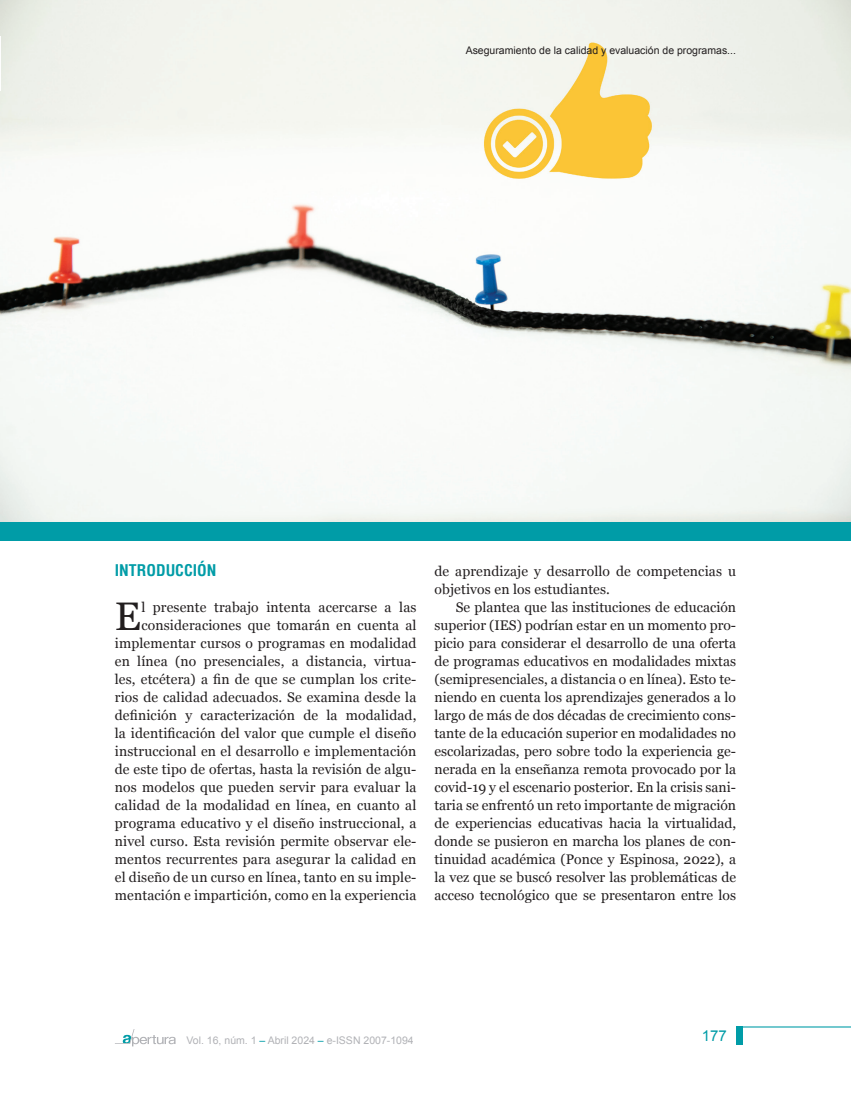
<style>
.page{position:relative;width:851px;height:1106px;background:#fff}
.page>*{position:absolute;margin:0;border:0;box-sizing:border-box;transform-origin:0 0}
.t1{font:39.9px "Georgia";color:#221e1f}
.t2{font:700 condensed 15.75px "Helvetica";color:#009ca7}
.t3{font:15px "Arial";color:#009ca7}
.t4{font:13.8px/18px "Georgia";letter-spacing:.01em;color:#221e1f;text-align:right}
.t5{font:10.5px "Arial";color:#221e1f}
.t6{font:10.5px "Arial";color:#b1b2b6}
.s1{color:#009ca7}
</style>
<div class="page">
<svg style="left:115px;top:1029px;width:60px;height:17px"></svg>
<hr style="left:738px;top:1026px;width:112px;height:1px;background:#009ca7">
<div style="left:736px;top:1026px;width:6px;height:18px;background:#009ca7"></div>
<img style="left:0;top:0;width:850px;height:522px">
<hr style="left:0;top:36px;width:1px;height:54px;background:#fff">
<div style="left:0;top:522px;width:850px;height:18px;background:#009ca7"></div>
<p class="t5" style="left:465px;top:43px;width:272px">Aseguramiento de la calidad y evaluación de programas...</p>
<p class="t2" style="left:115px;top:560px;width:103px">INTRODUCCIÓN</p>
<h1 class="t1" style="left:115px;top:587px;width:28px">E</h1>
<p class="t4" style="left:115px;top:598px;width:303px">l presente trabajo intenta acercarse a las consideraciones que tomarán en cuenta al implementar cursos o programas en modalidad en línea (no presenciales, a distancia, virtua&shy;les, etcétera) a fin de que se cumplan los crite&shy;rios de calidad adecuados. Se examina desde la definición y caracterización de la modalidad, la identificación del valor que cumple el diseño instruccional en el desarrollo e implementación de este tipo de ofertas, hasta la revisión de algu&shy;nos modelos que pueden servir para evaluar la calidad de la modalidad en línea, en cuanto al programa educativo y el diseño instruccional, a nivel curso. Esta revisión permite observar ele&shy;mentos recurrentes para asegurar la calidad en el diseño de un curso en línea, tanto en su imple&shy;mentación e impartición, como en la experiencia</p>
<p class="t4" style="left:434px;top:562px;width:303px;text-align:left">de aprendizaje y desarrollo de competencias u objetivos en los estudiantes.</p>
<p class="t4" style="left:434px;top:598px;width:303px;text-align:justify;text-indent:21px">Se plantea que las instituciones de educación superior (IES) podrían estar en un momento pro&shy;picio para considerar el desarrollo de una oferta de programas educativos en modalidades mixtas (semipresenciales, a distancia o en línea). Esto te&shy;niendo en cuenta los aprendizajes generados a lo largo de más de dos décadas de crecimiento cons&shy;tante de la educación superior en modalidades no escolarizadas, pero sobre todo la experiencia ge&shy;nerada en la enseñanza remota provocado por la covid-19 y el escenario posterior. En la crisis sani&shy;taria se enfrentó un reto importante de migración de experiencias educativas hacia la virtualidad, donde se pusieron en marcha los planes de con&shy;tinuidad académica (Ponce y Espinosa, 2022), a la vez que se buscó resolver las problemáticas de acceso tecnológico que se presentaron entre los</p>
<p class="t6" style="left:186px;top:1033px;width:229px">Vol. 16, núm. 1 <span class="s1">–</span> Abril 2024 <span class="s1">–</span> e-ISSN 2007-1094</p>
<p class="t3" style="left:701px;top:1026px;width:27px">177</p>
</div>
